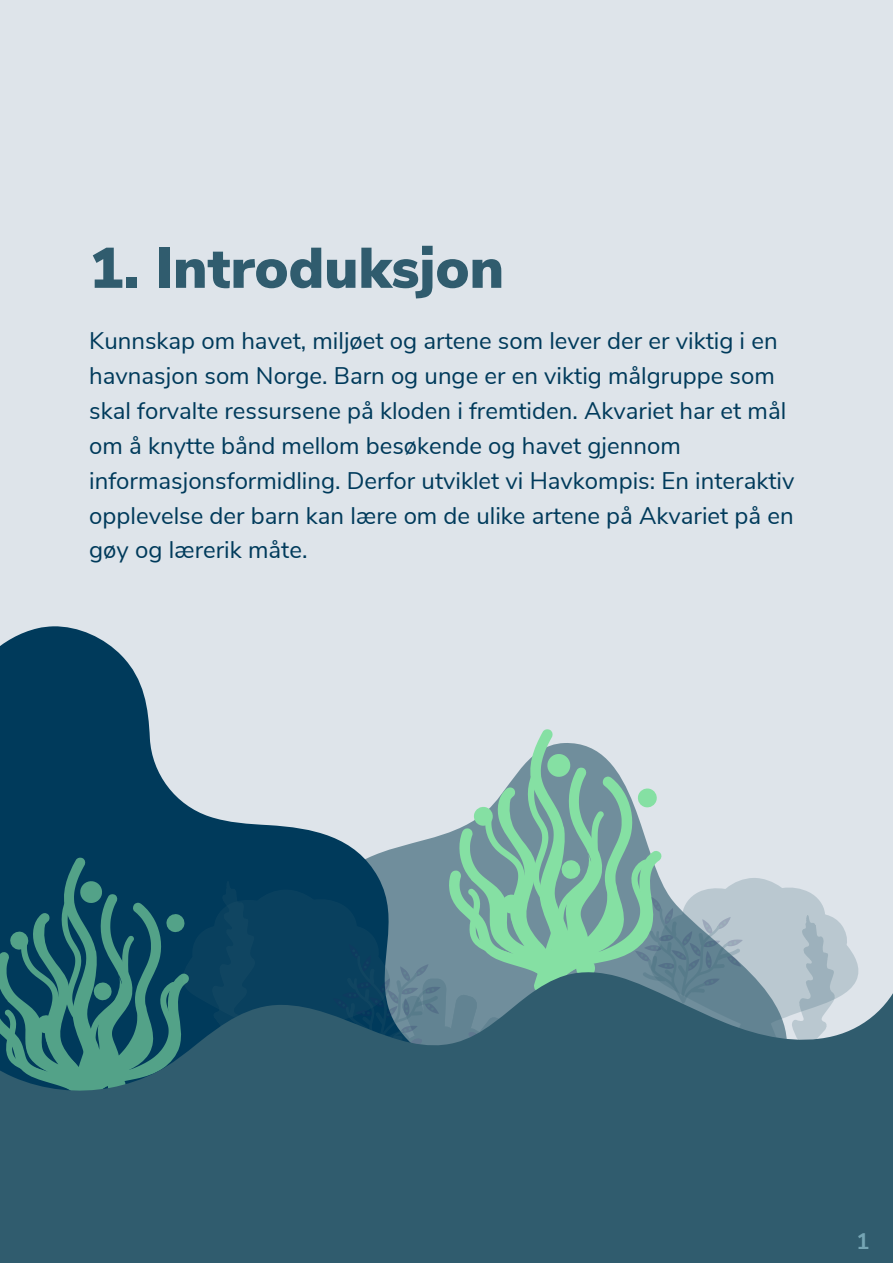
<style>
.page{position:relative;width:893px;height:1264px;background:#fff}
.page>*{position:absolute;margin:0;border:0;box-sizing:border-box;transform-origin:0 0}
.t1{font:900 57px "Nunito Sans";color:#305c6e}
.t2{font:24px/34.8px "Nunito Sans";color:#003a5b}
.t3{font:700 22.5px "Nunito Sans";color:#75a5b4}
</style>
<div class="page">
<div style="left:0;top:0;width:892px;height:1262px;background:#dee4ea"></div>
<svg style="left:0;top:626px;width:152px;height:231px;fill:#003a5b"></svg>
<svg style="left:533px;top:729px;width:66px;height:24px"></svg>
<svg style="left:4px;top:753px;width:854px;height:214px"></svg>
<svg style="left:0;top:967px;width:892px;height:295px;fill:#305c6e"></svg>
<p class="t1" style="left:89px;top:230px;width:416px">1. Introduksjon</p>
<p class="t2" style="left:89px;top:324px;width:706px">Kunnskap om havet, miljøet og artene som lever der er viktig i en havnasjon som Norge. Barn og unge er en viktig målgruppe som skal forvalte ressursene på kloden i fremtiden. Akvariet har et mål om å knytte bånd mellom besøkende og havet gjennom informasjonsformidling. Derfor utviklet vi Havkompis: En interaktiv opplevelse der barn kan lære om de ulike artene på Akvariet på en gøy og lærerik måte.</p>
<p class="t3" style="left:856px;top:1226px;width:15px">1</p>
</div>
